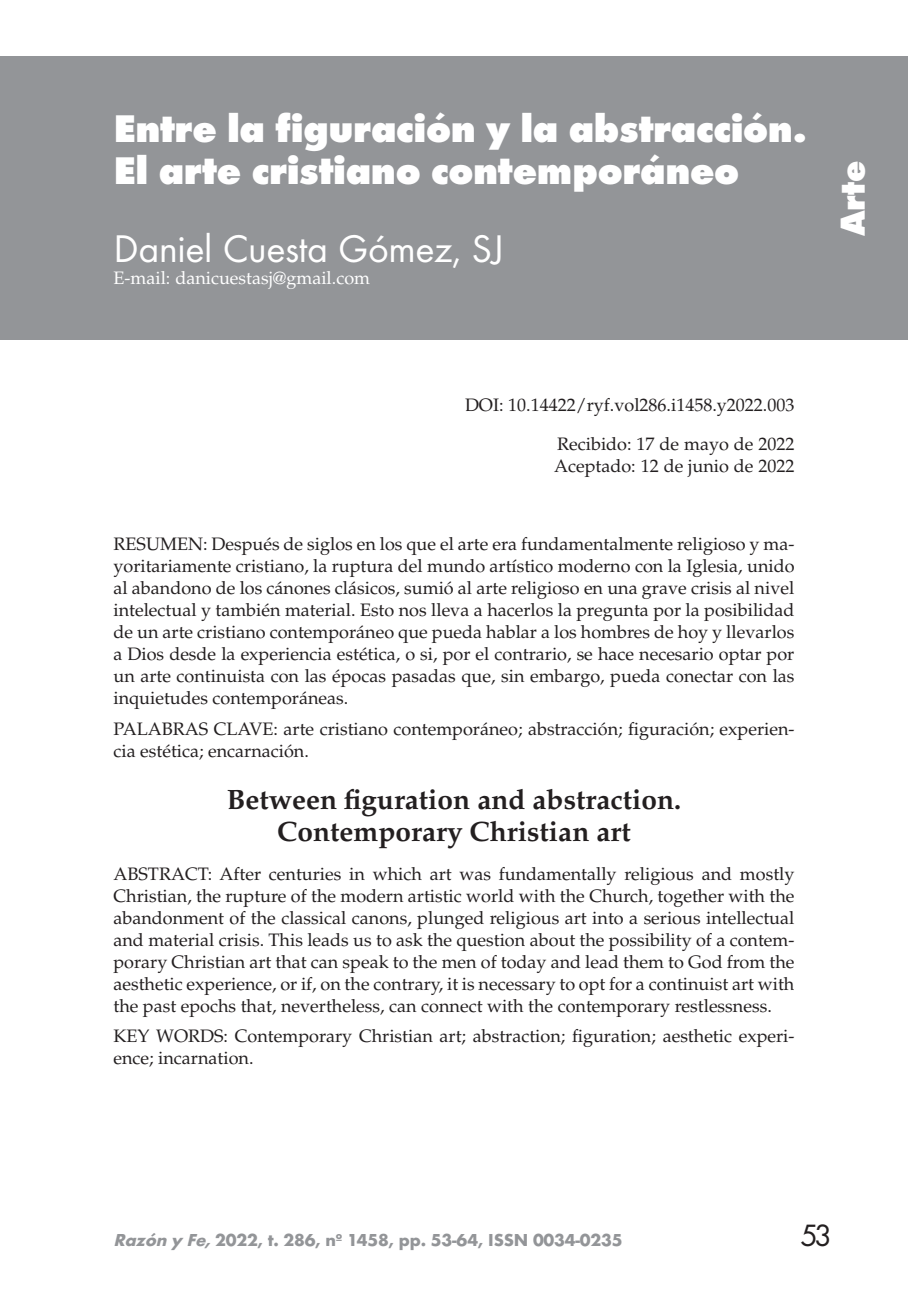
<style>
.page{position:relative;width:908px;height:1304px;background:#fff}
.page>*{position:absolute;margin:0;border:0;box-sizing:border-box;transform-origin:0 0}
.t1{font:800 40px/42px "Futura T";letter-spacing:-.01em;color:#fff}
.t2{font:40px "Futura T";letter-spacing:-.01em;color:#fff}
.t3{font:800 36px "Futura T";color:#fff}
.t4{font:32px "Futura T";color:#231f20}
.t5{font:700 28px/32px "Palatino";color:#231f20;text-align:center}
.t6{font:18px/22px "Palatino";color:#231f20;text-align:justify}
.t7{font:700 18px "Futura T";letter-spacing:-.01em;color:#939598}
.t8{font:18px "Palatino";color:#fff}
.s1{font-style:italic}
</style>
<div class="page">
<div style="left:0;top:57px;width:907px;height:283px;background:#939598"></div>
<h1 class="t1" style="left:113px;top:108px;width:694px">Entre la figuración y la abstracción.<br>El arte cristiano contemporáneo</h1>
<h1 class="t2" style="left:113px;top:226px;width:392px">Daniel Cuesta Gómez, SJ</h1>
<p class="t8" style="left:113px;top:268px;width:258px">E-mail: danicuestasj@gmail.com</p>
<h2 class="t3" style="left:830px;top:236px;width:77px;rotate:-90deg">Arte</h2>
<p class="t6" style="left:465px;top:385px;width:331px;line-height:39px;text-align:right">DOI: 10.14422/ryf.vol286.i1458.y2022.003<br>Recibido: 17 de mayo de 2022</p>
<p class="t6" style="left:553px;top:455px;width:242px">Aceptado: 12 de junio de 2022</p>
<p class="t6" style="left:113px;top:534px;width:682px">RESUMEN: Después de siglos en los que el arte era fundamentalmente religioso y ma&shy;yoritariamente cristiano, la ruptura del mundo artístico moderno con la Iglesia, unido al abandono de los cánones clásicos, sumió al arte religioso en una grave crisis al nivel intelectual y también material. Esto nos lleva a hacerlos la pregunta por la posibilidad de un arte cristiano contemporáneo que pueda hablar a los hombres de hoy y llevarlos a Dios desde la experiencia estética, o si, por el contrario, se hace necesario optar por un arte continuista con las épocas pasadas que, sin embargo, pueda conectar con las inquietudes contemporáneas.</p>
<p class="t6" style="left:113px;top:718px;width:682px">PALABRAS CLAVE: arte cristiano contemporáneo; abstracción; figuración; experien&shy;cia estética; encarnación.</p>
<h3 class="t5" style="left:226px;top:784px;width:456px">Between figuration and abstraction.<br>Contemporary Christian art</h3>
<p class="t6" style="left:113px;top:863px;width:682px">ABSTRACT: After centuries in which art was fundamentally religious and mostly Christian, the rupture of the modern artistic world with the Church, together with the abandonment of the classical canons, plunged religious art into a serious intellectual and material crisis. This leads us to ask the question about the possibility of a contem&shy;porary Christian art that can speak to the men of today and lead them to God from the aesthetic experience, or if, on the contrary, it is necessary to opt for a continuist art with the past epochs that, nevertheless, can connect with the contemporary restlessness.</p>
<p class="t6" style="left:113px;top:1025px;width:682px">KEY WORDS: Contemporary Christian art; abstraction; figuration; aesthetic experi&shy;ence; incarnation.</p>
<p class="t7" style="left:113px;top:1230px;width:510px"><span class="s1">Razón y Fe,</span>2022, t. 286, nº 1458, pp. 53-64, ISSN 0034-0235</p>
<h3 class="t4" style="left:799px;top:1217px;width:34px">53</h3>
</div>
